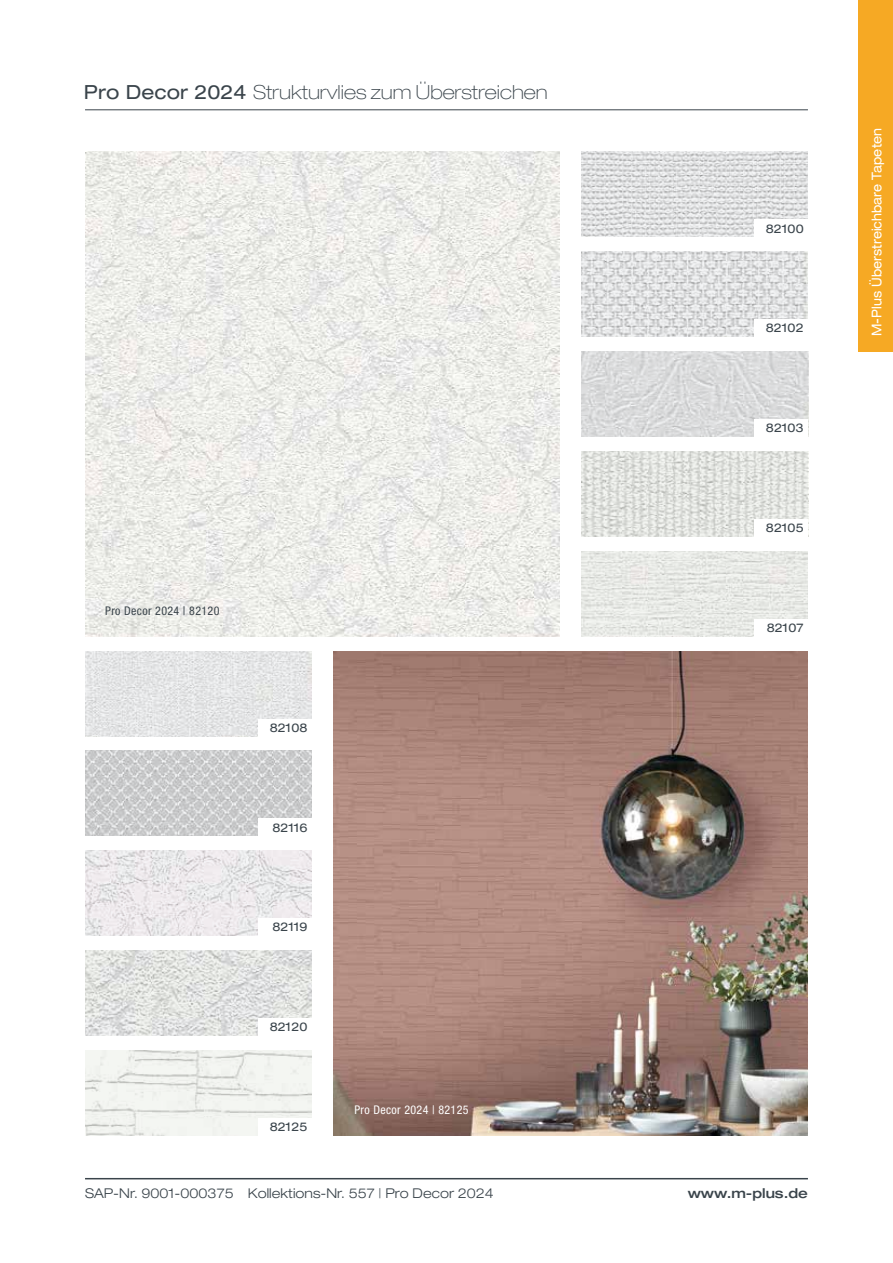
<style>
.page{position:relative;width:893px;height:1263px;background:#fff}
.page>*{position:absolute;margin:0;border:0;box-sizing:border-box;transform-origin:0 0}
.t1{font:100 expanded 19.5px "Helvetica Neue LT Pro";color:#3a444b}
.t2{font:300 expanded 13.5px "Helvetica Neue LT Pro";color:#3a444b}
.t3{font:expanded 13.5px "Helvetica Neue LT Pro";color:#fff;scale:.9 1}
.t4{font:500 expanded 13.5px "Helvetica Neue LT Pro";color:#3a444b}
.t5{font:expanded 12px "Helvetica Neue LT Pro";letter-spacing:.01em;color:#3a444b}
.t6{font:condensed 12px "Helvetica Neue LT Pro";letter-spacing:.03em;color:#3a444b}
.t7{font:condensed 12px "Helvetica Neue LT Pro";letter-spacing:.03em;color:#fff}
.s1{font-weight:400}
</style>
<div class="page">
<img style="left:85px;top:651px;width:227px;height:85px">
<div style="left:258px;top:719px;width:54px;height:17px;background:#fff"></div>
<img style="left:85px;top:751px;width:227px;height:85px">
<div style="left:258px;top:819px;width:54px;height:17px;background:#fff"></div>
<img style="left:85px;top:851px;width:227px;height:85px">
<div style="left:258px;top:919px;width:54px;height:17px;background:#fff"></div>
<img style="left:85px;top:950px;width:227px;height:85px">
<div style="left:258px;top:1018px;width:54px;height:17px;background:#fff"></div>
<img style="left:85px;top:1050px;width:227px;height:85px">
<div style="left:258px;top:1118px;width:54px;height:17px;background:#fff"></div>
<hr style="left:85px;top:1178px;width:723px;height:1px;background:#3a444b">
<div style="left:859px;top:0;width:34px;height:351px;background:#f6a924"></div>
<img style="left:85px;top:152px;width:475px;height:484px">
<img style="left:333px;top:651px;width:475px;height:484px">
<img style="left:581px;top:351px;width:227px;height:85px">
<div style="left:754px;top:419px;width:54px;height:17px;background:#fff"></div>
<img style="left:581px;top:451px;width:227px;height:85px">
<div style="left:754px;top:519px;width:54px;height:17px;background:#fff"></div>
<img style="left:581px;top:551px;width:227px;height:85px">
<div style="left:754px;top:619px;width:54px;height:17px;background:#fff"></div>
<img style="left:581px;top:152px;width:227px;height:85px">
<div style="left:754px;top:220px;width:54px;height:17px;background:#fff"></div>
<img style="left:581px;top:252px;width:227px;height:85px">
<div style="left:754px;top:320px;width:54px;height:17px;background:#fff"></div>
<hr style="left:85px;top:109px;width:723px;height:1px;background:#3a444b">
<h1 class="t1" style="left:84px;top:80px;width:465px"><span class="s1">Pro Decor 2024</span> Strukturvlies zum Überstreichen</h1>
<p class="t6" style="left:105px;top:604px;width:116px">Pro Decor 2024 | 82120</p>
<p class="t5" style="left:270px;top:720px;width:39px">82108</p>
<p class="t5" style="left:272px;top:820px;width:37px">82116</p>
<p class="t5" style="left:272px;top:920px;width:37px">82119</p>
<p class="t5" style="left:270px;top:1019px;width:39px">82120</p>
<p class="t5" style="left:270px;top:1119px;width:39px">82125</p>
<p class="t7" style="left:354px;top:1103px;width:116px">Pro Decor 2024 | 82125</p>
<p class="t5" style="left:766px;top:221px;width:39px">82100</p>
<p class="t5" style="left:766px;top:321px;width:39px">82102</p>
<p class="t5" style="left:766px;top:420px;width:39px">82103</p>
<p class="t5" style="left:766px;top:520px;width:39px">82105</p>
<p class="t5" style="left:767px;top:620px;width:38px">82107</p>
<p class="t2" style="left:85px;top:1185px;width:410px">SAP-Nr. 9001-000375 Kollektions-Nr. 557 | Pro Decor 2024</p>
<p class="t4" style="left:688px;top:1185px;width:122px">www.m-plus.de</p>
<p class="t3" style="left:868px;top:336px;width:233px;rotate:-90deg">M-Plus Überstreichbare Tapeten</p>
</div>
